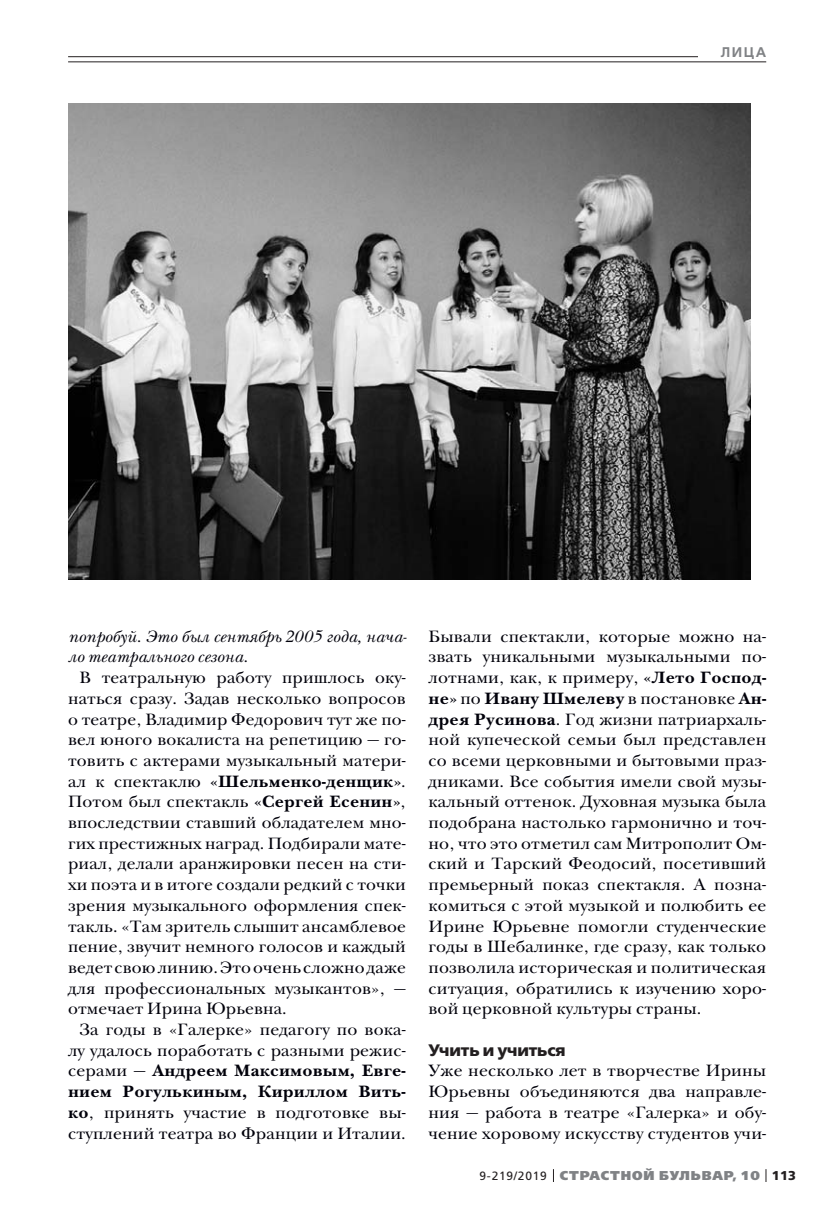
<style>
.page{position:relative;width:823px;height:1219px;background:#fff}
.page>*{position:absolute;margin:0;border:0;box-sizing:border-box;transform-origin:0 0}
.t1{font:17px/20.6px "New Baskerville ITC";letter-spacing:.01em;color:#00000a;text-align:justify}
.t2{font:italic 17px "New Baskerville ITC";letter-spacing:.01em;color:#00000a}
.t3{font:700 16.6px "Free Set";letter-spacing:-.005em;color:#231f20}
.t4{font:600 14px "Free Set";color:#808285}
.t5{font:800 12.8px "Free Set";letter-spacing:.07em;color:#808285}
.s1{font-weight:700}
.s2{font-weight:400;font-size:12px;color:#231f20}
.s3{font-weight:700;color:#231f20}
</style>
<div class="page">
<svg style="left:765px;top:1169px;width:1px;height:13px"></svg>
<hr style="left:68px;top:56px;width:697px;height:1px;background:#231f20">
<div style="left:697px;top:41px;width:68px;height:21px;background:#fff"></div>
<hr style="left:68px;top:62px;width:697px;height:1px;background:#231f20">
<img style="left:68px;top:103px;width:682px;height:477px">
<p class="t4" style="left:720px;top:45px;width:47px">ЛИЦА</p>
<p class="t2" style="left:68px;top:630px;width:214px">попробуй. Это был сентябрь</p>
<p class="t2" style="left:326px;top:630px;width:82px">года, нача-</p>
<p class="t2" style="left:68px;top:650px;width:181px">ло театрального сезона.</p>
<p class="t1" style="left:68px;top:669px;width:339px;text-indent:11px">В театральную работу пришлось оку&shy;наться сразу. Задав несколько вопросов о театре, Владимир Федорович тут же по&shy;вел юного вокалиста на репетицию — го&shy;товить с актерами музыкальный матери&shy;ал к спектаклю <span class="s1">«Шельменко-денщик»</span>.<br>Потом был спектакль <span class="s1">«Сергей Есенин»</span>, впоследствии ставший обладателем мно&shy;гих престижных наград. Подбирали мате&shy;риал, делали аранжировки песен на сти&shy;хи поэта и в итоге создали редкий с точки зрения музыкального оформления спек&shy;такль. «Там зритель слышит ансамблевое пение, звучит немного голосов и каждый ведет свою линию. Это очень сложно даже для профессиональных музыкантов», — отмечает Ирина Юрьевна.</p>
<p class="t1" style="left:68px;top:1021px;width:339px;text-indent:11px">За годы в «Галерке» педагогу по вока&shy;лу удалось поработать с разными режис&shy;серами — <span class="s1">Андреем Максимовым, Евге&shy;нием Рогулькиным, Кириллом Вить&shy;ко</span>, принять участие в подготовке вы&shy;ступлений театра во Франции и Италии.</p>
<p class="t1" style="left:428px;top:627px;width:339px">Бывали спектакли, которые можно на&shy;звать уникальными музыкальными по&shy;лотнами, как, к примеру, <span class="s1">«Лето Господ&shy;не»</span> по <span class="s1">Ивану Шмелеву</span> в постановке <span class="s1">Ан&shy;дрея Русинова</span>. Год жизни патриархаль&shy;ной купеческой семьи был представлен со всеми церковными и бытовыми праз&shy;дниками. Все события имели свой музы&shy;кальный оттенок. Духовная музыка была подобрана настолько гармонично и точ&shy;но, что это отметил сам Митрополит Ом&shy;ский и Тарский Феодосий, посетивший премьерный показ спектакля. А позна&shy;комиться с этой музыкой и полюбить ее Ирине Юрьевне помогли студенческие годы в Шебалинке, где сразу, как только позволила историческая и политическая ситуация, обратились к изучению хоро&shy;вой церковной культуры страны.</p>
<p class="t3" style="left:428px;top:1042px;width:139px">Учить и учиться</p>
<p class="t1" style="left:428px;top:1062px;width:339px">Уже несколько лет в творчестве Ирины Юрьевны объединяются два направле&shy;ния — работа в театре «Галерка» и обу&shy;чение хоровому искусству студентов учи-</p>
<p class="t5" style="left:479px;top:1169px;width:318px"><span class="s2">9-219/2019</span> СТРАСТНОЙ БУЛЬВАР, 10 <span class="s3">113</span></p>
</div>
